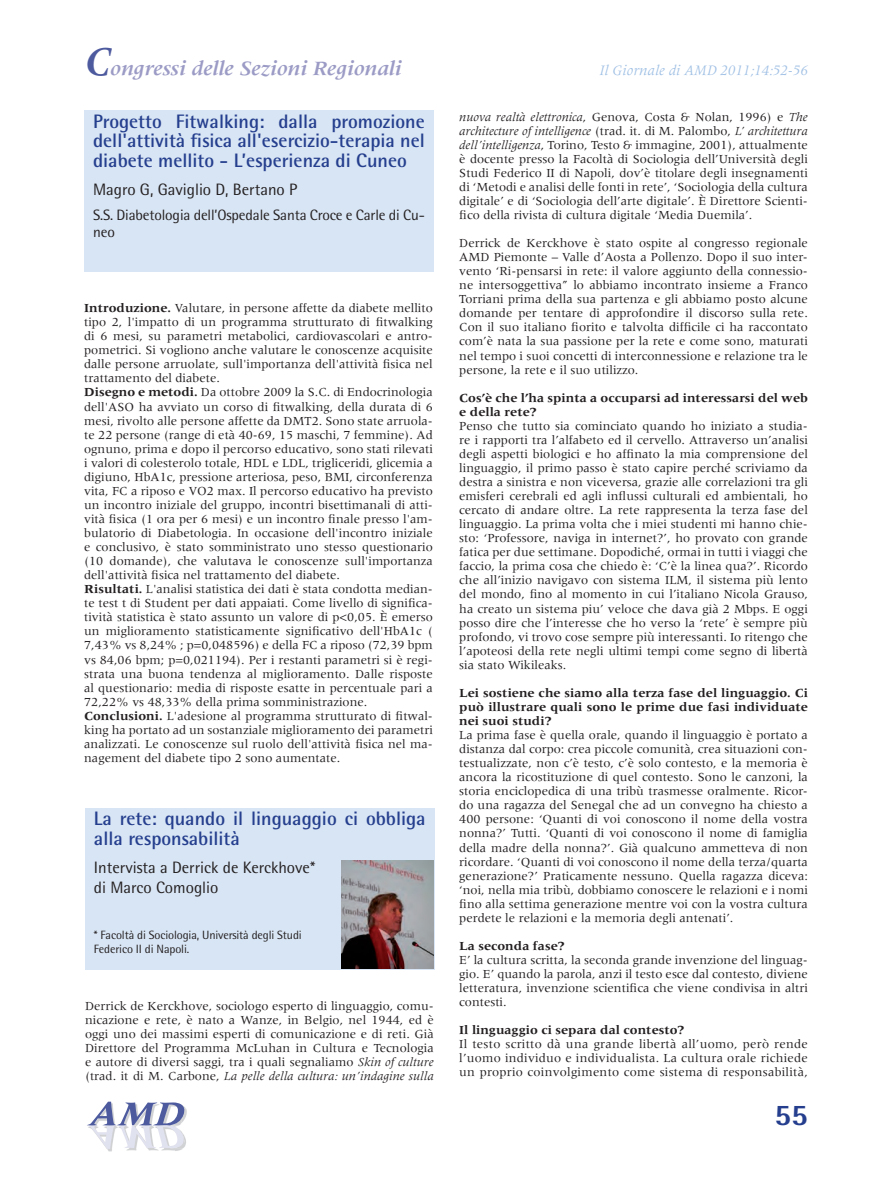
<style>
.page{position:relative;width:893px;height:1191px;background:#fff}
.page>*{position:absolute;margin:0;border:0;box-sizing:border-box;transform-origin:0 0}
.t1{font:800 30px "Rotis Semi Sans";color:#253f8e}
.t2{font:italic 700 21px "Meridien";color:#9b9bc6}
.t3{font:700 19.5px/19.6px "Rotis Semi Sans";color:#253f8e;text-align:justify}
.t4{font:16.5px/19.6px "Rotis Semi Sans";color:#231f20}
.t5{font:15px/16.5px "Rotis Semi Sans";letter-spacing:-.01em;color:#231f20}
.t6{font:italic 15px "Meridien";color:#a1c1e5}
.t7{font:12.75px/14.1px "Meridien";color:#231f20;text-align:justify}
.t8{font:700 12.75px/14.1px "Meridien";color:#231f20}
.t9{font:12px/13.5px "Rotis Semi Sans";letter-spacing:-.01em;color:#231f20}
.s1{font-size:42px;color:#4d5a9e}
.s2{font-weight:700}
.s3{font-style:italic}
</style>
<div class="page">
<img style="left:175px;top:1148px;width:8px;height:3px">
<img style="left:106px;top:1148px;width:69px;height:3px">
<img style="left:87px;top:1101px;width:100px;height:45px">
<img style="left:87px;top:1125px;width:98px;height:23px">
<svg style="left:87px;top:1125px;width:84px;height:1px"></svg>
<div style="left:84px;top:111px;width:350px;height:161px;background:#d8e5f4"></div>
<div style="left:85px;top:808px;width:350px;height:162px;background:#d8e5f4"></div>
<img style="left:341px;top:860px;width:93px;height:108px">
<h2 class="t2" style="left:85px;top:57px;width:319px"><span class="s1">C</span>ongressi delle Sezioni Regionali</h2>
<h3 class="t3" style="left:93px;top:111px;width:333px">Progetto Fitwalking: dalla promozione dell'attività fisica all'esercizio-terapia nel diabete mellito - L’esperienza di Cuneo</h3>
<p class="t4" style="left:93px;top:180px;width:206px">Magro G, Gaviglio D, Bertano P</p>
<p class="t5" style="left:93px;top:207px;width:333px">S.S. Diabetologia dell’Ospedale Santa Croce e Carle di Cu&shy;neo</p>
<p class="t7" style="left:84px;top:301px;width:350px;text-align:left"><span class="s2">Introduzione.</span> Valutare, in persone affette da diabete mellito tipo 2, l'impatto di un programma strutturato di fitwalking di 6 mesi, su parametri metabolici, cardiovascolari e antro&shy;pometrici. Si vogliono anche valutare le conoscenze acquisite dalle persone arruolate, sull'importanza dell'attività fisica nel trattamento del diabete.<br><span class="s2">Disegno e metodi.</span> Da ottobre 2009 la S.C. di Endocrinologia dell'ASO ha avviato un corso di fitwalking, della durata di 6 mesi, rivolto alle persone affette da DMT2. Sono state arruola&shy;te 22 persone (range di età 40-69, 15 maschi, 7 femmine). Ad ognuno, prima e dopo il percorso educativo, sono stati rilevati i valori di colesterolo totale, HDL e LDL, trigliceridi, glicemia a digiuno, HbA1c, pressione arteriosa, peso, BMI, circonferenza vita, FC a riposo e VO2 max. Il percorso educativo ha previsto un incontro iniziale del gruppo, incontri bisettimanali di atti&shy;vità fisica (1 ora per 6 mesi) e un incontro finale presso l'am&shy;bulatorio di Diabetologia. In occasione dell'incontro iniziale e conclusivo, è stato somministrato uno stesso questionario (10 domande), che valutava le conoscenze sull'importanza dell'attività fisica nel trattamento del diabete.<br><span class="s2">Risultati.</span> L'analisi statistica dei dati è stata condotta median&shy;te test t di Student per dati appaiati. Come livello di significa&shy;tività statistica è stato assunto un valore di p&lt;0,05. È emerso un miglioramento statisticamente significativo dell'HbA1c ( 7,43% vs 8,24% ; p=0,048596) e della FC a riposo (72,39 bpm vs 84,06 bpm; p=0,021194). Per i restanti parametri si è regi&shy;strata una buona tendenza al miglioramento. Dalle risposte al questionario: media di risposte esatte in percentuale pari a 72,22% vs 48,33% della prima somministrazione.<br><span class="s2">Conclusioni.</span> L'adesione al programma strutturato di fitwal&shy;king ha portato ad un sostanziale miglioramento dei parametri analizzati. Le conoscenze sul ruolo dell'attività fisica nel ma&shy;nagement del diabete tipo 2 sono aumentate.</p>
<h3 class="t3" style="left:94px;top:808px;width:333px">La rete: quando il linguaggio ci obbliga alla responsabilità</h3>
<p class="t4" style="left:94px;top:857px;width:223px">Intervista a Derrick de Kerckhove* di Marco Comoglio</p>
<p class="t9" style="left:94px;top:928px;width:209px">* Facoltà di Sociologia, Università degli Studi<br>Federico II di Napoli.</p>
<p class="t7" style="left:85px;top:998px;width:350px">Derrick de Kerckhove, sociologo esperto di linguaggio, comu&shy;nicazione e rete, è nato a Wanze, in Belgio, nel 1944, ed è oggi uno dei massimi esperti di comunicazione e di reti. Già Direttore del Programma McLuhan in Cultura e Tecnologia e autore di diversi saggi, tra i quali segnaliamo <span class="s3">Skin of culture </span>(trad. it di M. Carbone, <span class="s3">La pelle della cultura: un’indagine sulla</span></p>
<p class="t6" style="left:600px;top:63px;width:210px">Il Giornale di AMD 2011;14:52-56</p>
<p class="t7" style="left:459px;top:109px;width:350px"><span class="s3">nuova realtà elettronica</span>, Genova, Costa &amp; Nolan, 1996) e <span class="s3">The architecture of intelligence</span> (trad. it. di M. Palombo, <span class="s3">L’ architettura dell’intelligenza</span>, Torino, Testo &amp; immagine, 2001), attualmente è docente presso la Facoltà di Sociologia dell’Università degli Studi Federico II di Napoli, dov’è titolare degli insegnamenti di ‘Metodi e analisi delle fonti in rete’, ‘Sociologia della cultura digitale’ e di ‘Sociologia dell’arte digitale’. È Direttore Scienti&shy;fico della rivista di cultura digitale ‘Media Duemila’.</p>
<p class="t7" style="left:459px;top:236px;width:350px">Derrick de Kerckhove è stato ospite al congresso regionale AMD Piemonte – Valle d’Aosta a Pollenzo. Dopo il suo inter&shy;vento ‘Ri-pensarsi in rete: il valore aggiunto della connessio&shy;ne intersoggettiva” lo abbiamo incontrato insieme a Franco Torriani prima della sua partenza e gli abbiamo posto alcune domande per tentare di approfondire il discorso sulla rete.<br>Con il suo italiano fiorito e talvolta difficile ci ha raccontato com’è nata la sua passione per la rete e come sono, maturati nel tempo i suoi concetti di interconnessione e relazione tra le persone, la rete e il suo utilizzo.</p>
<p class="t8" style="left:459px;top:390px;width:350px">Cos’è che l’ha spinta a occuparsi ad interessarsi del web e della rete?</p>
<p class="t7" style="left:459px;top:418px;width:350px">Penso che tutto sia cominciato quando ho iniziato a studia&shy;re i rapporti tra l’alfabeto ed il cervello. Attraverso un’analisi degli aspetti biologici e ho affinato la mia comprensione del linguaggio, il primo passo è stato capire perché scriviamo da destra a sinistra e non viceversa, grazie alle correlazioni tra gli emisferi cerebrali ed agli influssi culturali ed ambientali, ho cercato di andare oltre. La rete rappresenta la terza fase del linguaggio. La prima volta che i miei studenti mi hanno chie&shy;sto: ‘Professore, naviga in internet?’, ho provato con grande fatica per due settimane. Dopodiché, ormai in tutti i viaggi che faccio, la prima cosa che chiedo è: ‘C’è la linea qua?’. Ricordo che all’inizio navigavo con sistema ILM, il sistema più lento del mondo, fino al momento in cui l’italiano Nicola Grauso, ha creato un sistema piu’ veloce che dava già 2 Mbps. E oggi posso dire che l’interesse che ho verso la ‘rete’ è sempre più profondo, vi trovo cose sempre più interessanti. Io ritengo che l’apoteosi della rete negli ultimi tempi come segno di libertà sia stato Wikileaks.</p>
<p class="t8" style="left:459px;top:685px;width:350px;text-align:justify">Lei sostiene che siamo alla terza fase del linguaggio. Ci può illustrare quali sono le prime due fasi individuate nei suoi studi?</p>
<p class="t7" style="left:459px;top:728px;width:350px">La prima fase è quella orale, quando il linguaggio è portato a distanza dal corpo: crea piccole comunità, crea situazioni con&shy;testualizzate, non c’è testo, c’è solo contesto, e la memoria è ancora la ricostituzione di quel contesto. Sono le canzoni, la storia enciclopedica di una tribù trasmesse oralmente. Ricor&shy;do una ragazza del Senegal che ad un convegno ha chiesto a 400 persone: ‘Quanti di voi conoscono il nome della vostra nonna?’ Tutti. ‘Quanti di voi conoscono il nome di famiglia della madre della nonna?’. Già qualcuno ammetteva di non ricordare. ‘Quanti di voi conoscono il nome della terza/quarta generazione?’ Praticamente nessuno. Quella ragazza diceva: ‘noi, nella mia tribù, dobbiamo conoscere le relazioni e i nomi fino alla settima generazione mentre voi con la vostra cultura perdete le relazioni e la memoria degli antenati’.</p>
<p class="t8" style="left:459px;top:938px;width:107px">La seconda fase?</p>
<p class="t7" style="left:459px;top:952px;width:350px">E’ la cultura scritta, la seconda grande invenzione del linguag&shy;gio. E’ quando la parola, anzi il testo esce dal contesto, diviene letteratura, invenzione scientifica che viene condivisa in altri contesti.</p>
<p class="t8" style="left:459px;top:1023px;width:227px">Il linguaggio ci separa dal contesto?</p>
<p class="t7" style="left:459px;top:1037px;width:350px">Il testo scritto dà una grande libertà all’uomo, però rende l’uomo individuo e individualista. La cultura orale richiede un proprio coinvolgimento come sistema di responsabilità,</p>
<h1 class="t1" style="left:775px;top:1096px;width:35px">55</h1>
</div>
